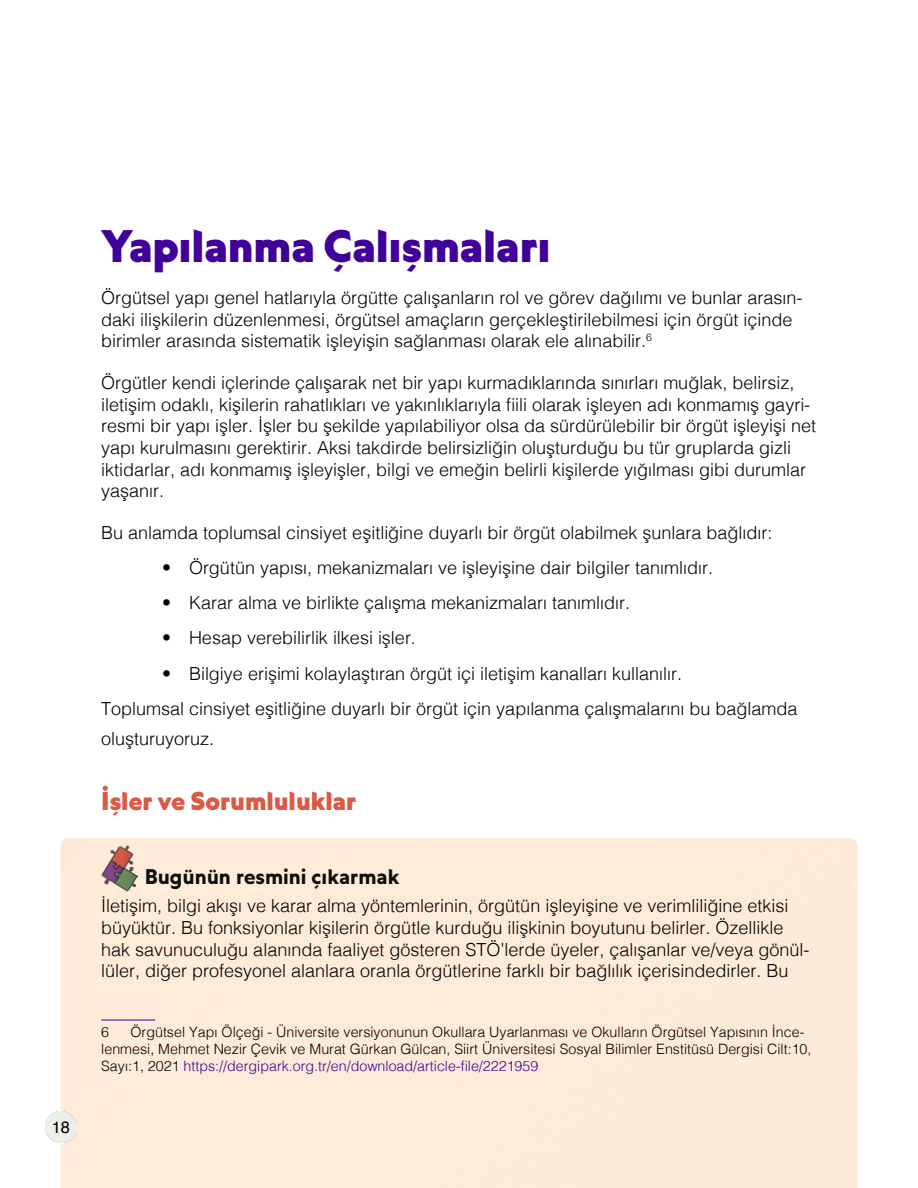
<style>
.page{position:relative;width:918px;height:1188px;background:#fff}
.page>*{position:absolute;margin:0;border:0;box-sizing:border-box;transform-origin:0 0}
.t1{font:45px "Seitu";color:#400099}
.t2{font:25.5px "Seitu";color:#db5945}
.t3{font:21px "Seitu";color:#0f0f0f}
.t4{font:300 18px/21.6px "Helvetica";color:#000}
.t5{font:16.5px "Helvetica";color:#000}
.t6{font:300 14.25px/17.1px "Helvetica";color:#000}
.s1{color:#400099}
</style>
<div class="page">
<hr style="left:101px;top:1020px;width:54px;height:1px;background:#400099">
<img style="left:101px;top:846px;width:37px;height:46px">
<img style="left:45px;top:1111px;width:32px;height:32px">
<p class="t5" style="left:52px;top:1114px;width:20px">18</p>
<h1 class="t1" style="left:101px;top:219px;width:450px">Yapılanma Çalışmaları</h1>
<p class="t4" style="left:101px;top:286px;width:703px">Örgütsel yapı genel hatlarıyla örgütte çalışanların rol ve görev dağılımı ve bunlar arasın&shy;daki ilişkilerin düzenlenmesi, örgütsel amaçların gerçekleştirilebilmesi için örgüt içinde birimler arasında sistematik işleyişin sağlanması olarak ele alınabilir.<sup>6</sup></p>
<p class="t4" style="left:101px;top:371px;width:717px">Örgütler kendi içlerinde çalışarak net bir yapı kurmadıklarında sınırları muğlak, belirsiz, iletişim odaklı, kişilerin rahatlıkları ve yakınlıklarıyla fiili olarak işleyen adı konmamış gayri&shy;resmi bir yapı işler. İşler bu şekilde yapılabiliyor olsa da sürdürülebilir bir örgüt işleyişi net yapı kurulmasını gerektirir. Aksi takdirde belirsizliğin oluşturduğu bu tür gruplarda gizli iktidarlar, adı konmamış işleyişler, bilgi ve emeğin belirli kişilerde yığılması gibi durumlar yaşanır.</p>
<p class="t4" style="left:101px;top:521px;width:673px">Bu anlamda toplumsal cinsiyet eşitliğine duyarlı bir örgüt olabilmek şunlara bağlıdır:</p>
<p class="t4" style="left:162px;top:556px;width:553px">• Örgütün yapısı, mekanizmaları ve işleyişine dair bilgiler tanımlıdır.</p>
<p class="t4" style="left:162px;top:591px;width:470px">• Karar alma ve birlikte çalışma mekanizmaları tanımlıdır.</p>
<p class="t4" style="left:162px;top:626px;width:255px">• Hesap verebilirlik ilkesi işler.</p>
<p class="t4" style="left:101px;top:654px;width:698px;line-height:35.1px;text-indent:61px">• Bilgiye erişimi kolaylaştıran örgüt içi iletişim kanalları kullanılır.<br>Toplumsal cinsiyet eşitliğine duyarlı bir örgüt için yapılanma çalışmalarını bu bağlamda</p>
<p class="t4" style="left:101px;top:727px;width:115px">oluşturuyoruz.</p>
<h2 class="t2" style="left:101px;top:785px;width:257px">İşler ve Sorumluluklar</h2>
<p class="t3" style="left:145px;top:864px;width:256px">Bugünün resmini çıkarmak</p>
<p class="t4" style="left:101px;top:894px;width:710px">İletişim, bilgi akışı ve karar alma yöntemlerinin, örgütün işleyişine ve verimliliğine etkisi büyüktür. Bu fonksiyonlar kişilerin örgütle kurduğu ilişkinin boyutunu belirler. Özellikle hak savunuculuğu alanında faaliyet gösteren STÖ’lerde üyeler, çalışanlar ve/veya gönül&shy;lüler, diğer profesyonel alanlara oranla örgütlerine farklı bir bağlılık içerisindedirler. Bu</p>
<p class="t6" style="left:101px;top:1023px;width:712px;text-indent:29px">Örgütsel Yapı Ölçeği - Üniversite versiyonunun Okullara Uyarlanması ve Okulların Örgütsel Yapısının İnce&shy;lenmesi, Mehmet Nezir Çevik ve Murat Gürkan Gülcan, Siirt Üniversitesi Sosyal Bilimler Enstitüsü Dergisi Cilt:10,<br>Sayı:1, 2021 <span class="s1">https://dergipark.org.tr/en/download/article-file/2221959</span></p>
<p class="t6" style="left:101px;top:1023px;width:9px">6</p>
</div>
